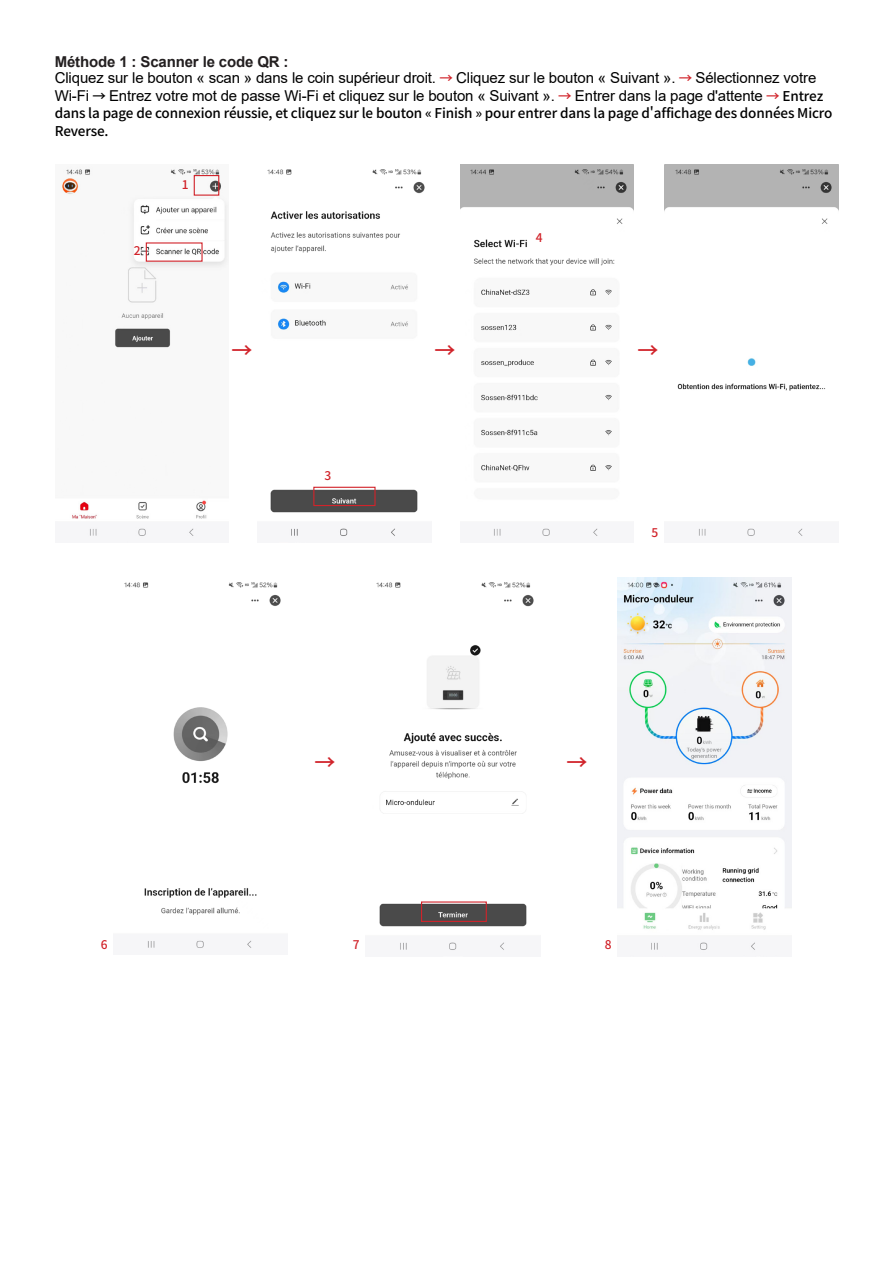
<style>
.page{position:relative;width:893px;height:1263px;background:#fff}
.page>*{position:absolute;margin:0;border:0;box-sizing:border-box;transform-origin:0 0}
.t1{font:500 21px "Source Han Sans SC";color:#d1232a}
.t2{font:15px/18px "Arial";letter-spacing:-.01em;color:#000}
.t3{font:700 15px "Arial";letter-spacing:-.01em;color:#231f20}
.t4{font:500 13.5px/18px "Source Han Sans SC";letter-spacing:-.01em;color:#000}
.t5{font:500 12px "Source Han Sans SC";color:#d1232a}
.s1{font-family:"Source Han Sans SC";font-weight:500;font-size:13.5px;color:#d1232a}
.s2{font-family:"Source Han Sans SC";font-weight:500;font-size:13.5px}
</style>
<div class="page">
<img style="left:61px;top:169px;width:167px;height:367px">
<div style="left:194px;top:175px;width:25px;height:21px;border:1px solid #d1232a"></div>
<img style="left:267px;top:169px;width:158px;height:368px">
<div style="left:313px;top:487px;width:63px;height:19px;border:1px solid #d1232a"></div>
<img style="left:460px;top:165px;width:174px;height:371px">
<img style="left:664px;top:165px;width:174px;height:372px">
<img style="left:124px;top:582px;width:157px;height:367px">
<img style="left:376px;top:582px;width:158px;height:369px">
<img style="left:617px;top:578px;width:174px;height:373px">
<div style="left:421px;top:901px;width:66px;height:21px;border:1px solid #d1232a"></div>
<p class="t3" style="left:55px;top:51px;width:235px">Méthode 1 : Scanner le code QR :</p>
<p class="t2" style="left:55px;top:69px;width:770px">Cliquez sur le bouton « scan » dans le coin supérieur droit. <span class="s1">→</span> Cliquez sur le bouton « Suivant ». <span class="s1">→</span> Sélectionnez votre<br>Wi-Fi <span class="s2">→</span> Entrez votre mot de passe Wi-Fi et cliquez sur le bouton « Suivant ». <span class="s1">→</span> Entrer dans la page d'attente <span class="s1">→</span> <span class="s2">Entrez</span></p>
<p class="t4" style="left:55px;top:105px;width:779px">dans la page de connexion réussie, et cliquez sur le bouton « Finish » pour entrer dans la page d'affichage des données Micro<br>Reverse.</p>
<p class="t5" style="left:134px;top:244px;width:8px">2</p>
<p class="t5" style="left:182px;top:178px;width:8px">1</p>
<p class="t5" style="left:536px;top:231px;width:8px">4</p>
<p class="t1" style="left:231px;top:339px;width:22px">→</p>
<p class="t1" style="left:434px;top:339px;width:22px">→</p>
<p class="t1" style="left:638px;top:339px;width:22px">→</p>
<p class="t5" style="left:324px;top:468px;width:8px">3</p>
<p class="t5" style="left:652px;top:526px;width:8px">5</p>
<p class="t1" style="left:315px;top:751px;width:22px">→</p>
<p class="t1" style="left:566px;top:751px;width:22px">→</p>
<p class="t5" style="left:101px;top:937px;width:8px">6</p>
<p class="t5" style="left:353px;top:937px;width:8px">7</p>
<p class="t5" style="left:605px;top:938px;width:8px">8</p>
</div>
